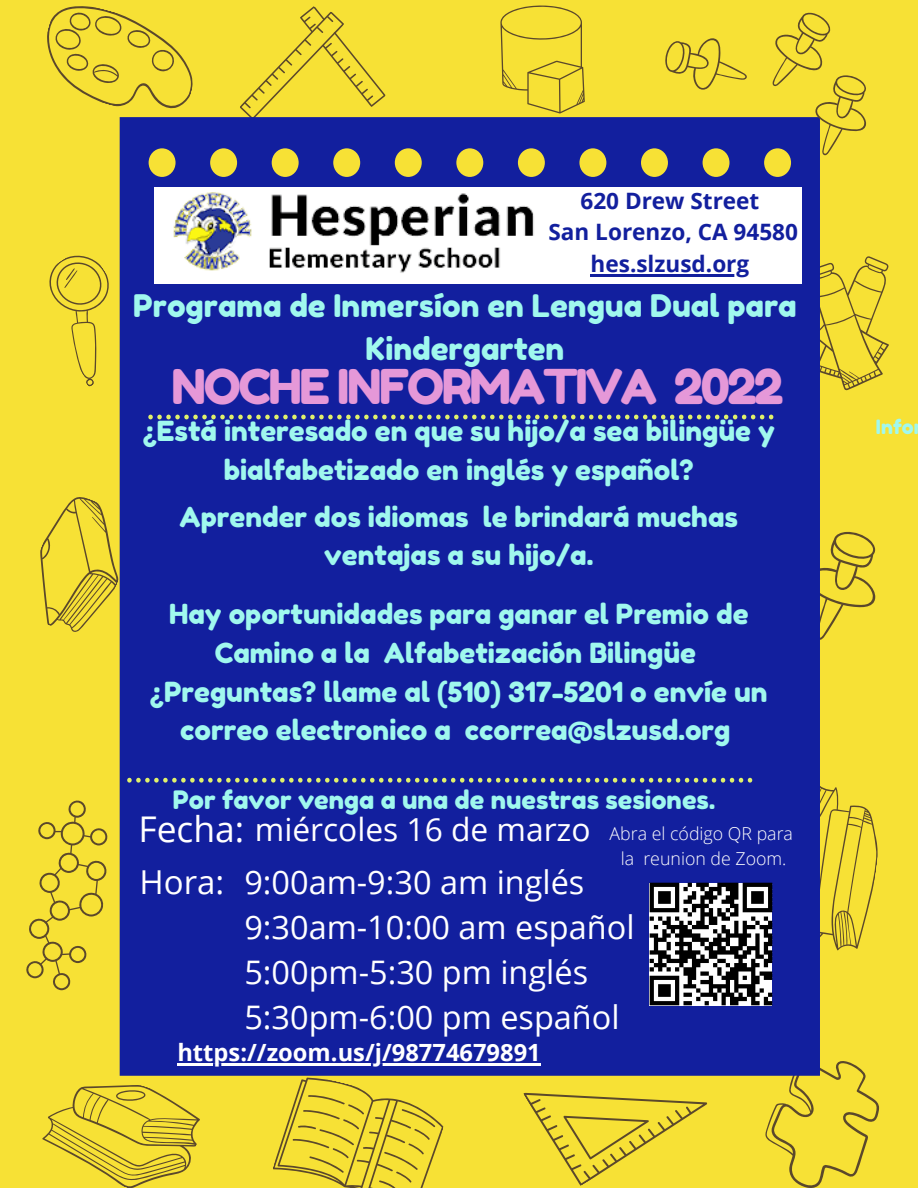
<style>
.page{position:relative;width:918px;height:1188px;background:#f7e135}
.page>*{position:absolute;margin:0;border:0;box-sizing:border-box;transform-origin:0 0}
.t1{font:47.85px "Fredoka One";letter-spacing:-.05em;color:#e598d8}
.t2{font:35.4px "Open Sans";color:#fff}
.t3{font:33px "Open Sans";color:#fff}
.t4{font:32.4px "Open Sans";color:#fff}
.t5{font:31.8px "Open Sans";color:#fff}
.t6{font:31.05px/42.8px "Fredoka One";color:#a0f8ee;text-align:center}
.t7{font:27.75px/38.7px "Fredoka One";color:#a0f8ee;text-align:center}
.t8{font:25.35px "Fredoka One";color:#a0f8ee}
.t9{font:700 23.7px "Open Sans";color:#fff}
.t10{font:700 22.65px "Open Sans";color:#121f9e}
.t11{font:19.8px "Fredoka One";color:#a0f8ee}
.t12{font:300 17.85px "Open Sans";color:#fff}
</style>
<div class="page">
<svg style="left:523px;top:1092px;width:184px;height:94px"></svg>
<svg style="left:240px;top:6px;width:146px;height:111px"></svg>
<svg style="left:820px;top:256px;width:69px;height:134px"></svg>
<svg style="left:40px;top:489px;width:80px;height:154px"></svg>
<svg style="left:765px;top:1061px;width:114px;height:127px"></svg>
<svg style="left:820px;top:786px;width:58px;height:165px"></svg>
<svg style="left:820px;top:532px;width:55px;height:108px"></svg>
<div style="left:120px;top:117px;width:700px;height:959px;background:#121f9e"></div>
<svg style="left:148px;top:415px;width:625px;height:4px"></svg>
<svg style="left:42px;top:1061px;width:167px;height:127px"></svg>
<svg style="left:665px;top:38px;width:82px;height:52px"></svg>
<svg style="left:772px;top:12px;width:94px;height:143px"></svg>
<svg style="left:47px;top:6px;width:160px;height:119px"></svg>
<svg style="left:270px;top:1071px;width:178px;height:117px"></svg>
<svg style="left:26px;top:801px;width:81px;height:189px"></svg>
<svg style="left:49px;top:244px;width:101px;height:144px"></svg>
<svg style="left:500px;top:6px;width:85px;height:108px"></svg>
<div style="left:154px;top:188px;width:648px;height:96px;background:#fff"></div>
<img style="left:154px;top:167px;width:400px;height:138px">
<svg style="left:127px;top:778px;width:625px;height:5px"></svg>
<svg style="left:650px;top:883px;width:122px;height:122px"></svg>
<hr style="left:177px;top:1064px;width:215px;height:2px;background:#fff">
<hr style="left:392px;top:1064px;width:149px;height:2px;background:#fff">
<hr style="left:591px;top:274px;width:158px;height:2px;background:#121f9e">
<p class="t10" style="left:580px;top:185px;width:180px">620 Drew Street</p>
<p class="t10" style="left:549px;top:216px;width:251px">San Lorenzo, CA 94580</p>
<p class="t10" style="left:591px;top:248px;width:160px">hes.slzusd.org</p>
<p class="t6" style="left:133px;top:284px;width:665px">Programa de Inmersíon en Lengua Dual para<br>Kindergarten</p>
<p class="t1" style="left:172px;top:357px;width:613px">NOCHE INFORMATIVA 2022</p>
<p class="t7" style="left:143px;top:412px;width:633px">¿Está interesado en que su hijo/a sea bilingüe y bialfabetizado en inglés y español?</p>
<p class="t7" style="left:180px;top:497px;width:560px">Aprender dos idiomas le brindará muchas ventajas a su hijo/a.</p>
<p class="t7" style="left:169px;top:595px;width:581px">Hay oportunidades para ganar el Premio de<br>Camino a la Alfabetización Bilingüe</p>
<p class="t7" style="left:150px;top:672px;width:619px">¿Preguntas? llame al (510) 317-5201 o envíe un correo electronico a ccorrea@slzusd.org</p>
<p class="t8" style="left:173px;top:785px;width:544px">Por favor venga a una de nuestras sesiones.</p>
<p class="t2" style="left:138px;top:804px;width:107px">Fecha:</p>
<p class="t3" style="left:139px;top:859px;width:86px">Hora:</p>
<p class="t5" style="left:255px;top:808px;width:337px">miércoles 16 de marzo</p>
<p class="t12" style="left:610px;top:821px;width:185px">Abra el código QR para</p>
<p class="t12" style="left:621px;top:846px;width:167px">la reunion de Zoom.</p>
<p class="t4" style="left:244px;top:859px;width:342px">9:00am-9:30 am inglés</p>
<p class="t4" style="left:244px;top:904px;width:392px">9:30am-10:00 am español</p>
<p class="t4" style="left:244px;top:949px;width:345px">5:00pm-5:30 pm inglés</p>
<p class="t4" style="left:244px;top:995px;width:377px">5:30pm-6:00 pm español</p>
<p class="t9" style="left:177px;top:1036px;width:365px">https://zoom.us/j/98774679891</p>
<p class="t11" style="left:876px;top:415px;width:39px">Info</p>
</div>
